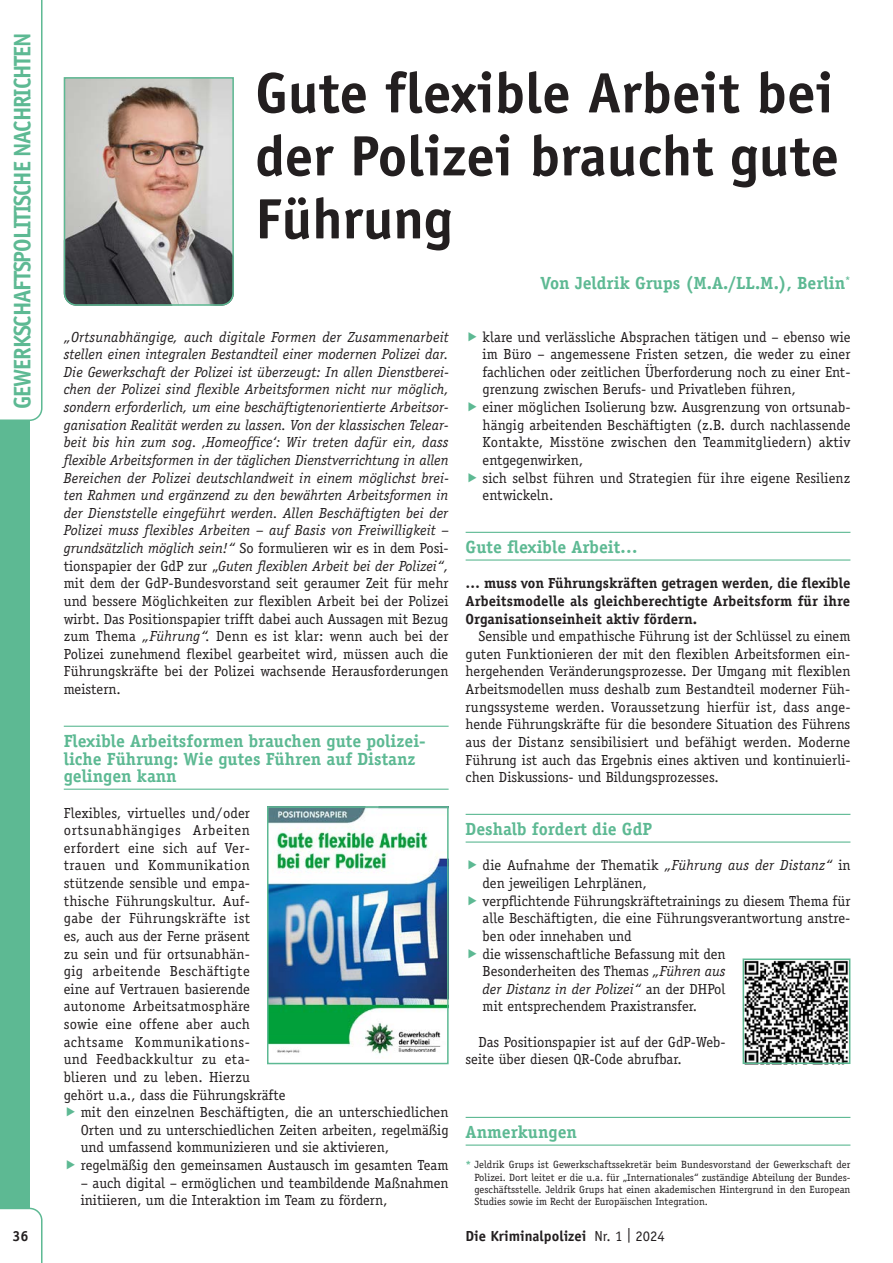
<style>
.page{position:relative;width:893px;height:1263px;background:#fff}
.page>*{position:absolute;margin:0;border:0;box-sizing:border-box;transform-origin:0 0}
.t1{font:700 57px/63px "Officina Sans";color:#231f20;text-align:justify}
.t2{font:700 24px "Officina Sans";letter-spacing:-.05em;color:#5db993;scale:.95 1}
.t3{font:700 17.7px/17.7px "Officina Serif";color:#5db993}
.t4{font:14.7px/17.5px "Officina Serif";color:#231f20}
.t5{font:italic 14.7px/17.5px "Officina Serif";color:#231f20;text-align:justify}
.t6{font:700 14.7px/17.5px "Officina Serif";color:#231f20;text-align:justify}
.t7{font:14.7px "Officina Serif";letter-spacing:.025em;color:#231f20}
.t8{font:14.7px "Officina Serif";letter-spacing:.03em;color:#231f20}
.t9{font:14.7px "Officina Serif";letter-spacing:.02em;color:#231f20}
.t10{font:700 14.7px "Officina Sans";color:#231f20}
.t11{font:14.7px "Officina Serif";letter-spacing:.045em;color:#231f20}
.t12{font:14.7px "Officina Serif";letter-spacing:.04em;color:#231f20}
.t13{font:10.5px/12.5px "Officina Serif";color:#231f20;text-align:justify}
.s1{font-style:normal}
.s2{font-style:italic}
.s3{font-weight:700;color:#5db993}
.s4{font-weight:400}
</style>
<div class="page">
<div style="left:0;top:0;width:30px;height:1263px;background:#5db993"></div>
<div style="left:0;top:0;width:43px;height:421px;background:#fff"></div>
<svg style="left:0;top:1208px;width:43px;height:55px"></svg>
<hr style="left:64px;top:726px;width:385px;height:1px;background:#5db993">
<hr style="left:64px;top:789px;width:385px;height:1px;background:#5db993">
<hr style="left:466px;top:532px;width:384px;height:1px;background:#5db993">
<hr style="left:466px;top:559px;width:384px;height:2px;background:#5db993">
<hr style="left:466px;top:814px;width:384px;height:1px;background:#5db993">
<hr style="left:466px;top:841px;width:384px;height:2px;background:#5db993">
<svg style="left:63px;top:77px;width:171px;height:229px;background:#a79d97"></svg>
<hr style="left:466px;top:1117px;width:384px;height:1px;background:#5db993">
<hr style="left:466px;top:1144px;width:384px;height:2px;background:#5db993">
<img style="left:270px;top:809px;width:176px;height:245px">
<div style="left:267px;top:806px;width:182px;height:258px;border:2px solid #5db993"></div>
<img style="left:746px;top:961px;width:101px;height:100px">
<div style="left:743px;top:958px;width:107px;height:106px;border:2px solid #5db993"></div>
<h2 class="t2" style="left:7px;top:409px;width:397px;rotate:-90deg">GEWERKSCHAFTSPOLITISCHE NACHRICHTEN</h2>
<h1 class="t1" style="left:255px;top:61px;width:585px">Gute flexible Arbeit bei der Polizei braucht gute Führung</h1>
<p class="t3" style="left:540px;top:274px;width:312px">Von Jeldrik Grups (M.A./LL.M.), Berlin<sup>*</sup></p>
<p class="t5" style="left:64px;top:328px;width:387px">„Ortsunabhängige, auch digitale Formen der Zusammenarbeit stellen einen integralen Bestandteil einer modernen Polizei dar.<br>Die Gewerkschaft der Polizei ist überzeugt: In allen Dienstberei&shy;chen der Polizei sind flexible Arbeitsformen nicht nur möglich, sondern erforderlich, um eine beschäftigtenorientierte Arbeitsor&shy;ganisation Realität werden zu lassen. Von der klassischen Telear&shy;beit bis hin zum sog. ‚Homeoffice‘: Wir treten dafür ein, dass flexible Arbeitsformen in der täglichen Dienstverrichtung in allen Bereichen der Polizei deutschlandweit in einem möglichst brei&shy;ten Rahmen und ergänzend zu den bewährten Arbeitsformen in der Dienststelle eingeführt werden. Allen Beschäftigten bei der Polizei muss flexibles Arbeiten – auf Basis von Freiwilligkeit – grundsätzlich möglich sein!“ <span class="s1">So formulieren wir es in dem Posi&shy;tionspapier der GdP zur „</span>Guten flexiblen Arbeit bei der Polizei“, <span class="s1">mit dem der GdP-Bundesvorstand seit geraumer Zeit für mehr und bessere Möglichkeiten zur flexiblen Arbeit bei der Polizei wirbt. Das Positionspapier trifft dabei auch Aussagen mit Bezug zum Thema</span> „Führung“. <span class="s1">Denn es ist klar: wenn auch bei der Polizei zunehmend flexibel gearbeitet wird, müssen auch die Führungskräfte bei der Polizei wachsende Herausforderungen meistern.</span></p>
<p class="t3" style="left:64px;top:732px;width:363px">Flexible Arbeitsformen brauchen gute polizei&shy;liche Führung: Wie gutes Führen auf Distanz gelingen kann</p>
<p class="t4" style="left:64px;top:804px;width:188px">Flexibles, virtuelles und/oder</p>
<p class="t11" style="left:64px;top:821px;width:188px">ortsunabhängiges Arbeiten</p>
<p class="t7" style="left:64px;top:839px;width:188px">erfordert eine sich auf Ver-</p>
<p class="t8" style="left:64px;top:857px;width:188px">trauen und Kommunikation</p>
<p class="t4" style="left:64px;top:874px;width:188px">stützende sensible und empa-</p>
<p class="t4" style="left:64px;top:892px;width:188px">thische Führungskultur. Auf-</p>
<p class="t9" style="left:64px;top:910px;width:188px">gabe der Führungskräfte ist</p>
<p class="t4" style="left:64px;top:927px;width:188px">es, auch aus der Ferne präsent</p>
<p class="t4" style="left:64px;top:945px;width:188px">zu sein und für ortsunabhän-</p>
<p class="t8" style="left:64px;top:962px;width:188px">gig arbeitende Beschäftigte</p>
<p class="t4" style="left:64px;top:980px;width:188px">eine auf Vertrauen basierende</p>
<p class="t4" style="left:64px;top:998px;width:188px">autonome Arbeitsatmosphäre</p>
<p class="t9" style="left:64px;top:1015px;width:188px">sowie eine offene aber auch</p>
<p class="t12" style="left:64px;top:1033px;width:188px">achtsame Kommunikations-</p>
<p class="t7" style="left:64px;top:1051px;width:188px">und Feedbackkultur zu eta-</p>
<p class="t4" style="left:64px;top:1068px;width:188px">blieren und zu leben. Hierzu</p>
<p class="t4" style="left:64px;top:1086px;width:223px">gehört u.a., dass die Führungskräfte</p>
<p class="t4" style="left:81px;top:1103px;width:369px">mit den einzelnen Beschäftigten, die an unterschiedlichen</p>
<p class="t4" style="left:81px;top:1121px;width:369px">Orten und zu unterschiedlichen Zeiten arbeiten, regelmäßig</p>
<p class="t4" style="left:81px;top:1139px;width:310px">und umfassend kommunizieren und sie aktivieren,</p>
<p class="t4" style="left:81px;top:1156px;width:369px">regelmäßig den gemeinsamen Austausch im gesamten Team</p>
<p class="t4" style="left:81px;top:1174px;width:369px">– auch digital – ermöglichen und teambildende Maßnahmen initiieren, um die Interaktion im Team zu fördern,</p>
<p class="t4" style="left:483px;top:328px;width:369px">klare und verlässliche Absprachen tätigen und – ebenso wie im Büro – angemessene Fristen setzen, die weder zu einer fachlichen oder zeitlichen Überforderung noch zu einer Ent&shy;grenzung zwischen Berufs- und Privatleben führen,<br>einer möglichen Isolierung bzw. Ausgrenzung von ortsunab&shy;hängig arbeitenden Beschäftigten (z.B. durch nachlassende Kontakte, Misstöne zwischen den Teammitgliedern) aktiv entgegenwirken,<br>sich selbst führen und Strategien für ihre eigene Resilienz entwickeln.</p>
<p class="t3" style="left:466px;top:538px;width:174px">Gute flexible Arbeit…</p>
<p class="t6" style="left:466px;top:574px;width:386px">… muss von Führungskräften getragen werden, die flexible Arbeitsmodelle als gleichberechtigte Arbeitsform für ihre Organisationseinheit aktiv fördern.</p>
<p class="t4" style="left:466px;top:627px;width:387px;text-align:justify;text-indent:13px">Sensible und empathische Führung ist der Schlüssel zu einem guten Funktionieren der mit den flexiblen Arbeitsformen ein&shy;hergehenden Veränderungsprozesse. Der Umgang mit flexiblen Arbeitsmodellen muss deshalb zum Bestandteil moderner Füh&shy;rungssysteme werden. Voraussetzung hierfür ist, dass ange&shy;hende Führungskräfte für die besondere Situation des Führens aus der Distanz sensibilisiert und befähigt werden. Moderne Führung ist auch das Ergebnis eines aktiven und kontinuierli&shy;chen Diskussions- und Bildungsprozesses.</p>
<p class="t3" style="left:466px;top:820px;width:188px">Deshalb fordert die GdP</p>
<p class="t4" style="left:483px;top:857px;width:370px">die Aufnahme der Thematik <span class="s2">„Führung aus der Distanz“</span> in den jeweiligen Lehrplänen,<br>verpflichtende Führungskräftetrainings zu diesem Thema für alle Beschäftigten, die eine Führungsverantwortung anstre&shy;ben oder innehaben und<br>die wissenschaftliche Befassung mit den<br>Besonderheiten des Themas <span class="s2">„Führen aus<br>der Distanz in der Polizei“</span> an der DHPol<br>mit entsprechendem Praxistransfer.</p>
<p class="t4" style="left:466px;top:1033px;width:261px;text-indent:13px">Das Positionspapier ist auf der GdP-Web&shy;seite über diesen QR-Code abrufbar.</p>
<p class="t3" style="left:466px;top:1123px;width:113px">Anmerkungen</p>
<p class="t13" style="left:474px;top:1158px;width:378px;text-indent:-9px"><span class="s3">*</span> Jeldrik Grups ist Gewerkschaftssekretär beim Bundesvorstand der Gewerkschaft der Polizei. Dort leitet er die u.a. für „Internationales“ zuständige Abteilung der Bundes&shy;geschäftsstelle. Jeldrik Grups hat einen akademischen Hintergrund in den European Studies sowie im Recht der Europäischen Integration.</p>
<p class="t10" style="left:12px;top:1226px;width:18px">36</p>
<p class="t10" style="left:466px;top:1226px;width:201px">Die Kriminalpolizei <span class="s4">Nr. 1 | 2024</span></p>
</div>
